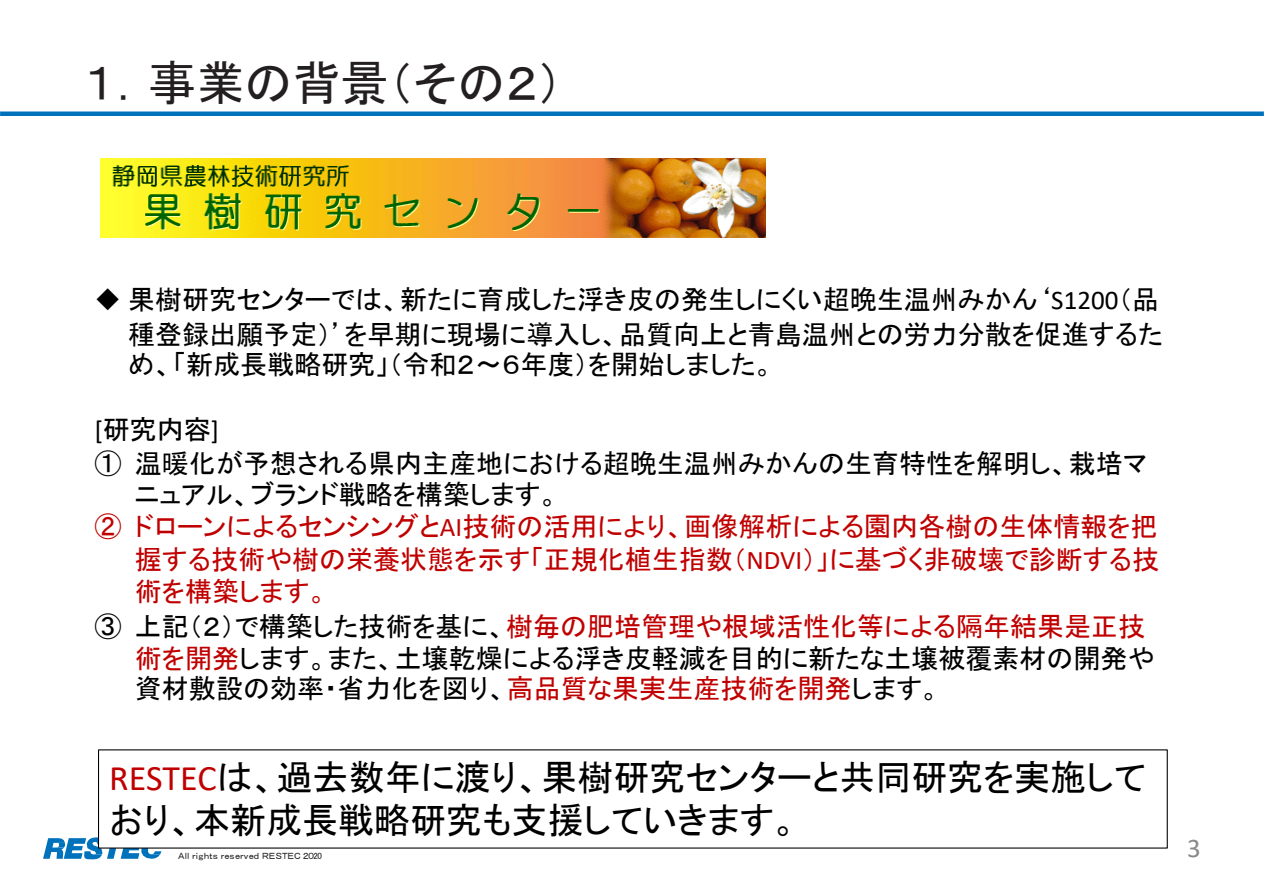
<style>
.page{position:relative;width:1264px;height:894px;background:#fff}
.page>*{position:absolute;margin:0;border:0;box-sizing:border-box;transform-origin:0 0}
.t1{font:48px "MS P Gothic";color:#231f20}
.t2{font:36px/43.2px "MS P Gothic";color:#000}
.t3{font:27px/34.5px "MS P Gothic";color:#000;text-align:right}
.t4{font:27px "MS P Gothic";color:#c00000}
.t5{font:27px "Calibri";color:#898989}
.t6{font:9px "MS P Gothic";letter-spacing:.02em;color:#231f20}
.s1{font-family:"Calibri"}
.s2{color:#000}
.s3{color:#c00000}
.s4{font-family:"Calibri";color:#c00000}
</style>
<div class="page">
<div style="left:0;top:111px;width:1263px;height:5px;background:#0072bc"></div>
<svg style="left:43px;top:837px;width:120px;height:22px"></svg>
<img style="left:100px;top:159px;width:665px;height:78px">
<div style="left:98px;top:749px;width:1069px;height:99px;background:#fff"></div>
<h1 class="t1" style="left:84px;top:59px;width:480px">１．事業の背景（その２）</h1>
<p class="t3" style="left:94px;top:282px;width:1069px">◆ 果樹研究センターでは、新たに育成した浮き皮の発生しにくい超晩生温州みかん‘<span class="s1">S1200</span>（品種登録出願予定）’を早期に現場に導入し、品質向上と青島温州との労力分散を促進するた</p>
<p class="t3" style="left:128px;top:347px;width:646px">め、「新成長戦略研究」（令和２～６年度）を開始しました。</p>
<p class="t3" style="left:94px;top:412px;width:1054px;text-align:left"><span class="s1">[</span>研究内容<span class="s1">]<br></span>① 温暖化が予想される県内主産地における超晩生温州みかんの生育特性を解明し、栽培マ</p>
<p class="t3" style="left:135px;top:476px;width:425px">ニュアル、ブランド戦略を構築します。</p>
<p class="t4" style="left:94px;top:513px;width:1064px">② ドローンによるセンシングと<span class="s1">AI</span>技術の活用により、画像解析による園内各樹の生体情報を把</p>
<p class="t4" style="left:135px;top:545px;width:1025px">握する技術や樹の栄養状態を示す「正規化植生指数（<span class="s1">NDVI</span>）」に基づく非破壊で診断する技</p>
<p class="t4" style="left:135px;top:577px;width:194px">術を構築します。</p>
<p class="t4" style="left:94px;top:612px;width:1052px"><span class="s2">③ 上記（２）で構築した技術を基に、</span>樹毎の肥培管理や根域活性化等による隔年結果是正技</p>
<p class="t3" style="left:135px;top:640px;width:1020px"><span class="s3">術を開発</span>します。また、土壌乾燥による浮き皮軽減を目的に新たな土壌被覆素材の開発や</p>
<p class="t3" style="left:135px;top:671px;width:806px">資材敷設の効率・省力化を図り、<span class="s3">高品質な果実生産技術を開発</span>します。</p>
<h2 class="t2" style="left:109px;top:755px;width:1038px"><span class="s4">RESTEC</span>は、過去数年に渡り、果樹研究センターと共同研究を実施しており、本新成長戦略研究も支援していきます。</h2>
<p class="t6" style="left:178px;top:851px;width:145px">ＡｌｌｒｉｇｈｔｓｒｅｓｅｒｖｅｄＲＥＳＴＥＣ２０20</p>
<p class="t5" style="left:1186px;top:828px;width:15px">3</p>
</div>
